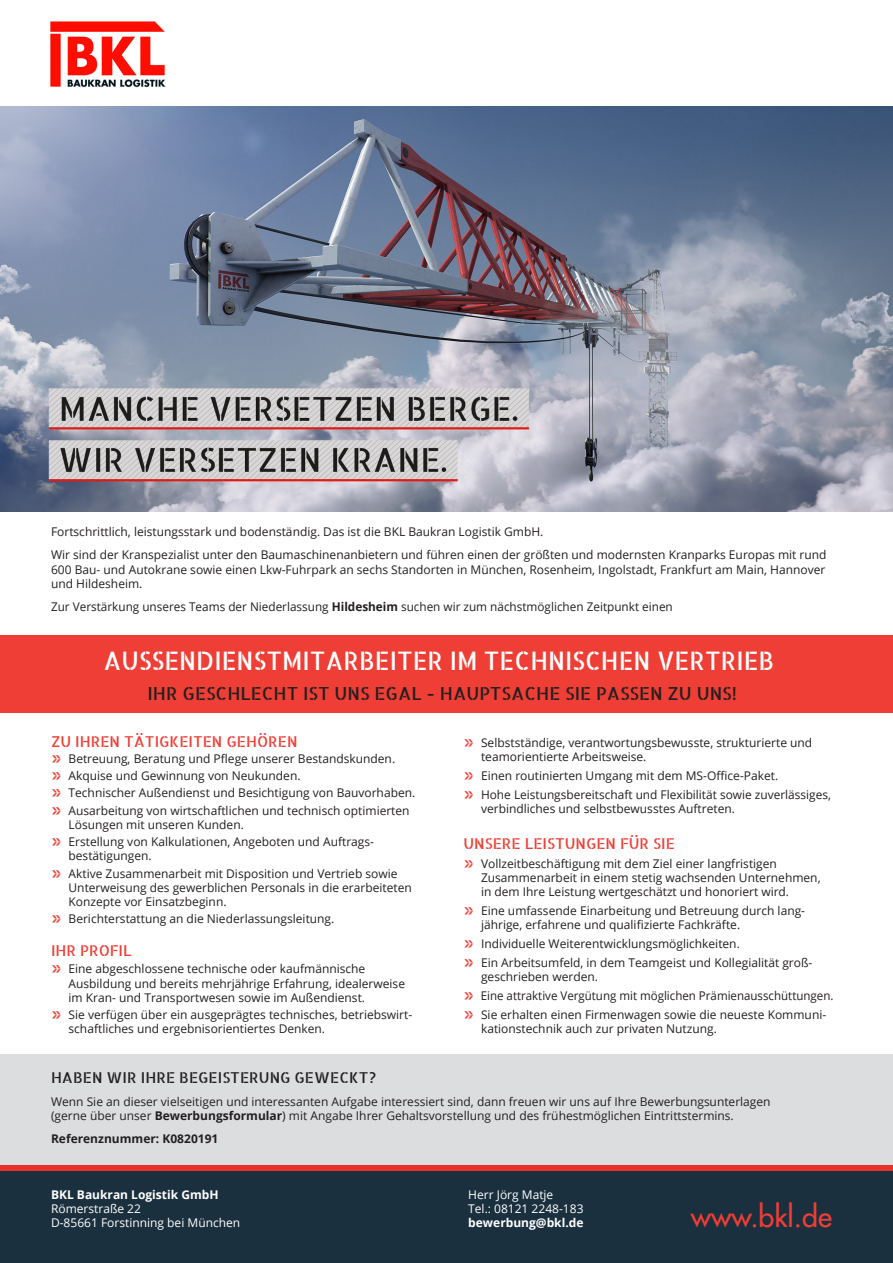
<style>
.page{position:relative;width:893px;height:1263px;background:#fff}
.page>*{position:absolute;margin:0;border:0;box-sizing:border-box;transform-origin:0 0}
.Grundschrift{font:28.5px "Futura";color:#ee3e35}
.Headline{font:25.5px "Allerta Stencil";color:#fff;scale:.95 1}
.Subline{font:18px "Allerta Stencil";color:#231f20}
.t1{font:15px "Allerta Stencil";color:#ee3e35}
.Grundschrift-2{font:15px "Allerta Stencil";color:#231f20}
.Grundschrift-3{font:12px/14.2px "Open Sans";color:#231f20}
.Grundschrift-4{font:12px/14.2px "Open Sans";color:#fff}
.Grundschrift-5{font:12px "Open Sans";color:#231f20;scale:.96 1}
.Grundschrift-6{font:700 12px "Open Sans";color:#231f20}
.s1{font-weight:700}
.s2{font-family:"Allerta Stencil";font-size:15px;color:#ee3e35}
</style>
<div class="page">
<img style="left:0;top:106px;width:893px;height:405px">
<div style="left:0;top:1054px;width:893px;height:111px;background:#dcdddf"></div>
<img style="left:50px;top:21px;width:116px;height:67px">
<div style="left:0;top:1169px;width:893px;height:94px;background:#1a303e"></div>
<div style="left:0;top:635px;width:893px;height:50px;background:#ee3e35"></div>
<div style="left:0;top:673px;width:893px;height:40px;background:#ee3e35"></div>
<div style="left:0;top:1165px;width:893px;height:5px;background:#e6322a"></div>
<p class="Grundschrift-3" style="left:51px;top:525px;width:494px">Fortschrittlich, leistungsstark und bodenständig. Das ist die BKL Baukran Logistik GmbH.</p>
<p class="Grundschrift-3" style="left:51px;top:547px;width:777px;text-align:justify">Wir sind der Kranspezialist unter den Baumaschinenanbietern und führen einen der größten und modernsten Kranparks Europas mit rund 600 Bau- und Autokrane sowie einen Lkw-Fuhrpark an sechs Standorten in München, Rosenheim, Ingolstadt, Frankfurt am Main, Hannover und Hildesheim.</p>
<p class="Grundschrift-3" style="left:51px;top:599px;width:623px">Zur Verstärkung unseres Teams der Niederlassung <span class="s1">Hildesheim</span> suchen wir zum nächstmöglichen Zeitpunkt einen</p>
<p class="Headline" style="left:103px;top:644px;width:708px">AUSSENDIENSTMITARBEITER IM TECHNISCHEN VERTRIEB</p>
<p class="Subline" style="left:147px;top:681px;width:591px">IHR GESCHLECHT IST UNS EGAL - HAUPTSACHE SIE PASSEN ZU UNS!</p>
<p class="t1" style="left:51px;top:731px;width:248px">ZU IHREN TÄTIGKEITEN GEHÖREN</p>
<p class="Grundschrift-3" style="left:51px;top:751px;width:346px"><span class="s2">»</span> Betreuung, Beratung und Pflege unserer Bestandskunden.</p>
<p class="Grundschrift-3" style="left:51px;top:768px;width:251px"><span class="s2">»</span> Akquise und Gewinnung von Neukunden.</p>
<p class="Grundschrift-3" style="left:51px;top:786px;width:366px"><span class="s2">»</span> Technischer Außendienst und Besichtigung von Bauvorhaben.</p>
<p class="Grundschrift-3" style="left:69px;top:803px;width:343px;text-indent:-18px"><span class="s2">»</span> Ausarbeitung von wirtschaftlichen und technisch optimierten<br>Lösungen mit unseren Kunden.</p>
<p class="Grundschrift-3" style="left:69px;top:834px;width:306px;text-indent:-18px"><span class="s2">»</span> Erstellung von Kalkulationen, Angeboten und Auftrags&shy;bestätigungen.</p>
<p class="Grundschrift-3" style="left:69px;top:866px;width:345px;text-indent:-18px"><span class="s2">»</span> Aktive Zusammenarbeit mit Disposition und Vertrieb sowie<br>Unterweisung des gewerblichen Personals in die erarbeiteten<br>Konzepte vor Einsatzbeginn.</p>
<p class="Grundschrift-3" style="left:51px;top:911px;width:285px"><span class="s2">»</span> Berichterstattung an die Niederlassungsleitung.</p>
<p class="t1" style="left:51px;top:941px;width:82px">IHR PROFIL</p>
<p class="Grundschrift-3" style="left:69px;top:961px;width:338px;text-indent:-18px"><span class="s2">»</span> Eine abgeschlossene technische oder kaufmännische<br>Ausbildung und bereits mehrjährige Erfahrung, idealerweise im Kran- und Transportwesen sowie im Außendienst.</p>
<p class="Grundschrift-3" style="left:69px;top:1007px;width:345px;text-indent:-18px"><span class="s2">»</span> Sie verfügen über ein ausgeprägtes technisches, betriebswirt&shy;schaftliches und ergebnisorientiertes Denken.</p>
<p class="Grundschrift-3" style="left:481px;top:735px;width:333px;text-indent:-18px"><span class="s2">»</span> Selbstständige, verantwortungsbewusste, strukturierte und teamorientierte Arbeitsweise.</p>
<p class="Grundschrift-3" style="left:463px;top:768px;width:316px"><span class="s2">»</span> Einen routinierten Umgang mit dem MS-Office-Paket.</p>
<p class="Grundschrift-3" style="left:481px;top:787px;width:351px;text-indent:-18px"><span class="s2">»</span> Hohe Leistungsbereitschaft und Flexibilität sowie zuverlässiges, verbindliches und selbstbewusstes Auftreten.</p>
<p class="t1" style="left:463px;top:833px;width:213px">UNSERE LEISTUNGEN FÜR SIE</p>
<p class="Grundschrift-3" style="left:481px;top:856px;width:341px;text-indent:-18px"><span class="s2">»</span> Vollzeitbeschäftigung mit dem Ziel einer langfristigen<br>Zusammenarbeit in einem stetig wachsenden Unternehmen, in dem Ihre Leistung wertgeschätzt und honoriert wird.</p>
<p class="Grundschrift-3" style="left:481px;top:903px;width:325px;text-indent:-18px"><span class="s2">»</span> Eine umfassende Einarbeitung und Betreuung durch lang&shy;jährige, erfahrene und qualifizierte Fachkräfte.</p>
<p class="Grundschrift-3" style="left:463px;top:936px;width:278px"><span class="s2">»</span> Individuelle Weiterentwicklungsmöglichkeiten.</p>
<p class="Grundschrift-3" style="left:481px;top:955px;width:332px;text-indent:-18px"><span class="s2">»</span> Ein Arbeitsumfeld, in dem Teamgeist und Kollegialität groß&shy;geschrieben werden.</p>
<p class="Grundschrift-5" style="left:463px;top:988px;width:387px"><span class="s2">»</span> Eine attraktive Vergütung mit möglichen Prämienausschüttungen.</p>
<p class="Grundschrift-3" style="left:481px;top:1007px;width:347px;text-indent:-18px"><span class="s2">»</span> Sie erhalten einen Firmenwagen sowie die neueste Kommuni&shy;kationstechnik auch zur privaten Nutzung.</p>
<p class="Grundschrift-2" style="left:51px;top:1067px;width:327px">HABEN WIR IHRE BEGEISTERUNG GEWECKT?</p>
<p class="Grundschrift-3" style="left:51px;top:1094px;width:721px">Wenn Sie an dieser vielseitigen und interessanten Aufgabe interessiert sind, dann freuen wir uns auf Ihre Bewerbungsunterlagen (gerne über unser <span class="s1">Bewerbungsformular</span>) mit Angabe Ihrer Gehaltsvorstellung und des frühestmöglichen Eintrittstermins.</p>
<p class="Grundschrift-6" style="left:51px;top:1130px;width:169px">Referenznummer: K0820191</p>
<p class="Grundschrift-4" style="left:51px;top:1187px;width:191px"><span class="s1">BKL Baukran Logistik GmbH<br></span>Römerstraße 22<br>D-85661 Forstinning bei München</p>
<p class="Grundschrift-4" style="left:468px;top:1187px;width:117px">Herr Jörg Matje<br>Tel.: 08121 2248-183 <span class="s1">bewerbung@bkl.de</span></p>
<p class="Grundschrift" style="left:691px;top:1198px;width:143px">www.bkl.de</p>
</div>
